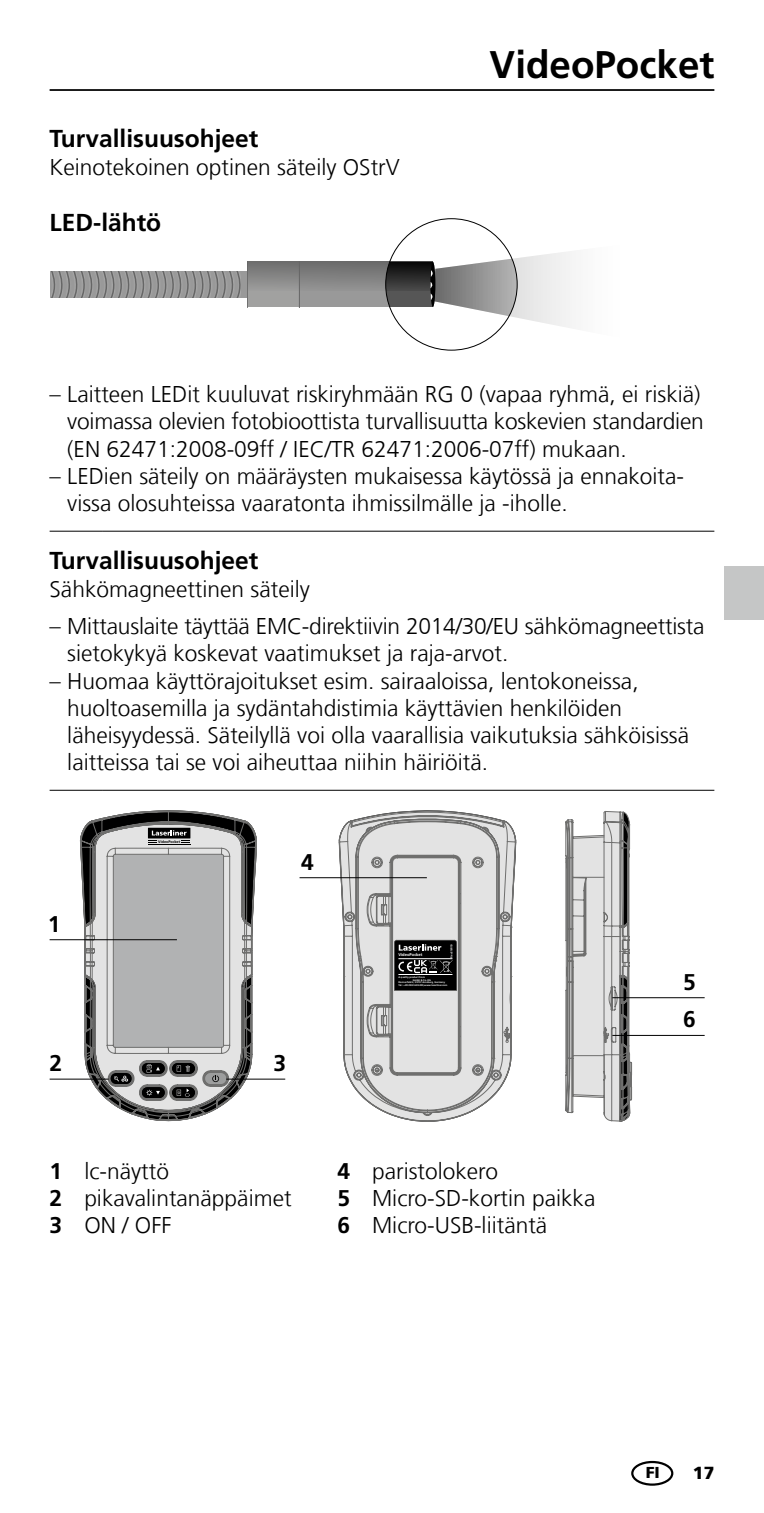
<style>
.page{position:relative;width:764px;height:1513px;background:#fff}
.page>*{position:absolute;margin:0;border:0;box-sizing:border-box;transform-origin:0 0}
.t1{font:700 38.5px "Frutiger LT Com";color:#000}
.t2{font:700 24.5px "Frutiger LT Com";color:#000}
.t3{font:300 22.75px/27.3px "Frutiger LT Com";color:#000}
.t4{font:700 22.75px "Frutiger LT Com";color:#000}
.t5{font:900 17.5px "Frutiger LT Com";color:#000}
.t6{font:900 15.75px "Frutiger LT Com";color:#000}
.t7{font:700 4.2px "Frutiger LT Com";color:#fff}
.t8{font:700 3.85px "Frutiger LT Com";color:#000}
.s1{font-weight:700}
</style>
<div class="page">
<hr style="left:50px;top:89px;width:664px;height:2px;background:#000">
<div style="left:247px;top:262px;width:186px;height:45px;background:#999"></div>
<svg style="left:50px;top:271px;width:250px;height:36px"></svg>
<svg style="left:247px;top:262px;width:139px;height:29px"></svg>
<div style="left:386px;top:262px;width:47px;height:45px;background:#565656"></div>
<svg style="left:386px;top:262px;width:44px;height:29px"></svg>
<svg style="left:430px;top:243px;width:142px;height:98px"></svg>
<div style="left:724px;top:567px;width:40px;height:53px;background:#c5c6c6"></div>
<div style="left:631px;top:1461px;width:42px;height:25px;border:2px solid #000;border-radius:50%"></div>
<svg style="left:82px;top:810px;width:175px;height:269px"></svg>
<svg style="left:84px;top:822px;width:169px;height:299px;background:#a8a8a8"></svg>
<svg style="left:357px;top:810px;width:141px;height:9px"></svg>
<svg style="left:353px;top:819px;width:149px;height:303px"></svg>
<svg style="left:339px;top:820px;width:177px;height:293px"></svg>
<svg style="left:355px;top:819px;width:145px;height:294px;background:#c3c3c3"></svg>
<hr style="left:50px;top:939px;width:127px;height:1px;background:#000">
<hr style="left:300px;top:877px;width:127px;height:1px;background:#000">
<hr style="left:50px;top:1079px;width:59px;height:1px;background:#000">
<svg style="left:565px;top:811px;width:67px;height:311px;background:#bebebe"></svg>
<hr style="left:612px;top:997px;width:93px;height:1px;background:#000">
<hr style="left:612px;top:1035px;width:93px;height:1px;background:#000">
<svg style="left:50px;top:530px;width:664px;height:260px"></svg>
<div style="left:99px;top:511px;width:7px;height:20px;background:#fff"></div>
<div style="left:99px;top:532px;width:7px;height:19px;background:#fff"></div>
<div style="left:99px;top:770px;width:7px;height:20px;background:#fff"></div>
<hr style="left:50px;top:531px;width:53px;height:1px;background:#000">
<hr style="left:103px;top:531px;width:611px;height:1px;background:#000">
<hr style="left:50px;top:790px;width:53px;height:1px;background:#000">
<hr style="left:103px;top:790px;width:611px;height:1px;background:#000">
<hr style="left:226px;top:1079px;width:59px;height:1px;background:#000">
<p class="t2" style="left:50px;top:124px;width:210px">Turvallisuusohjeet</p>
<p class="t3" style="left:50px;top:153px;width:352px">Keinotekoinen optinen säteily OStrV</p>
<p class="t2" style="left:50px;top:208px;width:113px">LED-lähtö</p>
<h1 class="t1" style="left:489px;top:42px;width:227px">VideoPocket</h1>
<p class="t3" style="left:67px;top:381px;width:638px;text-indent:-18px">– Laitteen LEDit kuuluvat riskiryhmään RG 0 (vapaa ryhmä, ei riskiä) voimassa olevien fotobioottista turvallisuutta koskevien standardien (EN 62471:2008-09ff / IEC/TR 62471:2006-07ff) mukaan.</p>
<p class="t3" style="left:67px;top:463px;width:618px;text-indent:-18px">– LEDien säteily on määräysten mukaisessa käytössä ja ennakoita&shy;vissa olosuhteissa vaaratonta ihmissilmälle ja -iholle.</p>
<p class="t2" style="left:50px;top:547px;width:210px">Turvallisuusohjeet</p>
<p class="t3" style="left:50px;top:575px;width:262px">Sähkömagneettinen säteily</p>
<p class="t3" style="left:67px;top:613px;width:639px;text-indent:-18px">– Mittauslaite täyttää EMC-direktiivin 2014/30/EU sähkömagneettista sietokykyä koskevat vaatimukset ja raja-arvot.</p>
<p class="t3" style="left:67px;top:667px;width:623px;text-indent:-18px">– Huomaa käyttörajoitukset esim. sairaaloissa, lentokoneissa, huoltoasemilla ja sydäntahdistimia käyttävien henkilöiden läheisyydessä. Säteilyllä voi olla vaarallisia vaikutuksia sähköisissä laitteissa tai se voi aiheuttaa niihin häiriöitä.</p>
<p class="t4" style="left:48px;top:911px;width:14px">1</p>
<p class="t4" style="left:50px;top:1050px;width:14px">2</p>
<p class="t8" style="left:158px;top:839px;width:24px">VideoPocket</p>
<p class="t4" style="left:301px;top:848px;width:14px">4</p>
<p class="t4" style="left:274px;top:1050px;width:14px">3</p>
<p class="t7" style="left:398px;top:952px;width:25px">VideoPocket</p>
<p class="t3" style="left:50px;top:1158px;width:121px"><span class="s1">1</span> lc-näyttö</p>
<p class="t3" style="left:337px;top:1158px;width:162px"><span class="s1">4</span> paristolokero</p>
<p class="t3" style="left:50px;top:1185px;width:243px"><span class="s1">2</span> pikavalintanäppäimet</p>
<p class="t3" style="left:337px;top:1185px;width:260px"><span class="s1">5</span> Micro-SD-kortin paikka</p>
<p class="t3" style="left:50px;top:1212px;width:123px"><span class="s1">3</span> ON / OFF</p>
<p class="t3" style="left:337px;top:1212px;width:211px"><span class="s1">6</span> Micro-USB-liitäntä</p>
<p class="t4" style="left:683px;top:968px;width:14px">5</p>
<p class="t4" style="left:683px;top:1006px;width:14px">6</p>
<p class="t6" style="left:646px;top:1463px;width:16px">FI</p>
<p class="t5" style="left:693px;top:1462px;width:23px">17</p>
</div>
